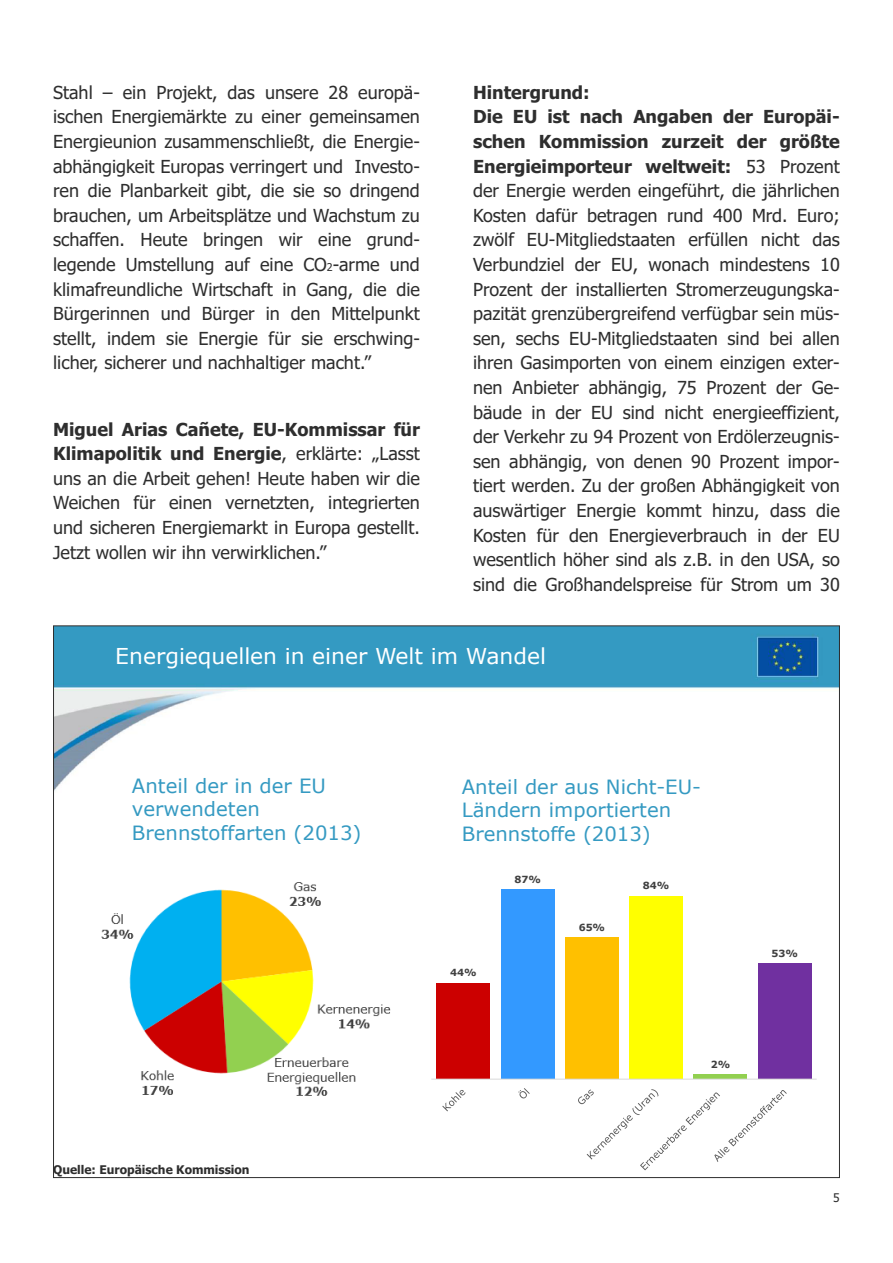
<style>
.page{position:relative;width:893px;height:1263px;background:#fff}
.page>*{position:absolute;margin:0;border:0;box-sizing:border-box;transform-origin:0 0}
.t1{font:21.9px "Verdana";letter-spacing:-.005em;color:#fff}
.t2{font:19.65px/23.5px "Verdana";color:#359ac2}
.t3{font:18px/24.6px "Tahoma";color:#2e2e2e;text-align:justify}
.t4{font:700 12px "Tahoma";color:#2e2e2e}
.t5{font:12px "Tahoma";color:#2e2e2e}
.t6{font:700 9.9px "Verdana";color:#404040}
.t7{font:700 9.75px "Verdana";letter-spacing:-.005em;color:#404040}
.s1{font-size:10.8px}
.s2{font-weight:700}
</style>
<div class="page">
<img style="left:55px;top:627px;width:783px;height:544px">
<img style="left:90px;top:878px;width:314px;height:225px">
<div style="left:437px;top:983px;width:53px;height:96px;background:#c00"></div>
<div style="left:501px;top:890px;width:53px;height:189px;background:#39f"></div>
<div style="left:565px;top:938px;width:54px;height:141px;background:#ffc000"></div>
<div style="left:629px;top:896px;width:54px;height:183px;background:#ff0"></div>
<svg style="left:694px;top:1075px;width:53px;height:4px"></svg>
<div style="left:758px;top:964px;width:53px;height:115px;background:#7030a0"></div>
<hr style="left:431px;top:1079px;width:386px;height:1px;background:#d9d9d9">
<svg style="left:442px;top:1090px;width:24px;height:21px"></svg>
<svg style="left:518px;top:1088px;width:12px;height:10px"></svg>
<svg style="left:578px;top:1089px;width:209px;height:81px"></svg>
<p class="t3" style="left:53px;top:80px;width:368px">Stahl – ein Projekt, das unsere 28 europä&shy;ischen Energiemärkte zu einer gemeinsamen Energieunion zusammenschließt, die Energie&shy;abhängigkeit Europas verringert und Investo&shy;ren die Planbarkeit gibt, die sie so dringend brauchen, um Arbeitsplätze und Wachstum zu schaffen. Heute bringen wir eine grund&shy;legende Umstellung auf eine CO<span class="s1">2</span>-arme und klimafreundliche Wirtschaft in Gang, die die Bürgerinnen und Bürger in den Mittelpunkt stellt, indem sie Energie für sie erschwing&shy;licher, sicherer und nachhaltiger macht.”</p>
<p class="t3" style="left:53px;top:417px;width:368px"><span class="s2">miguel arias Cañete, EU-Kommissar für Klimapolitik und Energie</span>, erklärte: „Lasst uns an die Arbeit gehen! Heute haben wir die Weichen für einen vernetzten, integrierten und sicheren Energiemarkt in Europa gestellt.<br>Jetzt wollen wir ihn verwirklichen.”</p>
<p class="t3" style="left:473px;top:80px;width:368px;text-align:left"><span class="s2">Hintergrund:<br>Die EU ist nach angaben der Europäi&shy;schen Kommission zurzeit der größte Energieimporteur weltweit:</span> 53 Prozent der Energie werden eingeführt, die jährlichen Kosten dafür betragen rund 400 Mrd. Euro; zwölf EU-Mitgliedstaaten erfüllen nicht das Verbundziel der EU, wonach mindestens 10<br>Prozent der installierten Stromerzeugungska&shy;pazität grenzübergreifend verfügbar sein müs&shy;sen, sechs EU-Mitgliedstaaten sind bei allen ihren Gasimporten von einem einzigen exter&shy;nen Anbieter abhängig, 75 Prozent der Ge&shy;bäude in der EU sind nicht energieeffizient, der Verkehr zu 94 Prozent von Erdölerzeugnis&shy;sen abhängig, von denen 90 Prozent impor&shy;tiert werden. Zu der großen Abhängigkeit von auswärtiger Energie kommt hinzu, dass die Kosten für den Energieverbrauch in der EU wesentlich höher sind als z.B. in den USA, so sind die Großhandelspreise für Strom um 30</p>
<p class="t1" style="left:115px;top:642px;width:432px">Energiequellen in einer Welt im Wandel</p>
<p class="t2" style="left:132px;top:773px;width:231px">Anteil der in der EU verwendeten<br>Brennstoffarten (2013)</p>
<p class="t2" style="left:462px;top:774px;width:241px">Anteil der aus Nicht-EU-<br>Ländern importierten<br>Brennstoffe (2013)</p>
<p class="t4" style="left:53px;top:1163px;width:198px">Quelle: Europäische Kommission</p>
<p class="t7" style="left:450px;top:967px;width:28px">44%</p>
<p class="t7" style="left:514px;top:873px;width:28px">87%</p>
<p class="t7" style="left:579px;top:921px;width:28px">65%</p>
<p class="t7" style="left:643px;top:879px;width:28px">84%</p>
<p class="t7" style="left:711px;top:1058px;width:21px">2%</p>
<p class="t6" style="left:771px;top:947px;width:28px">53%</p>
<p class="t5" style="left:833px;top:1191px;width:8px">5</p>
</div>
